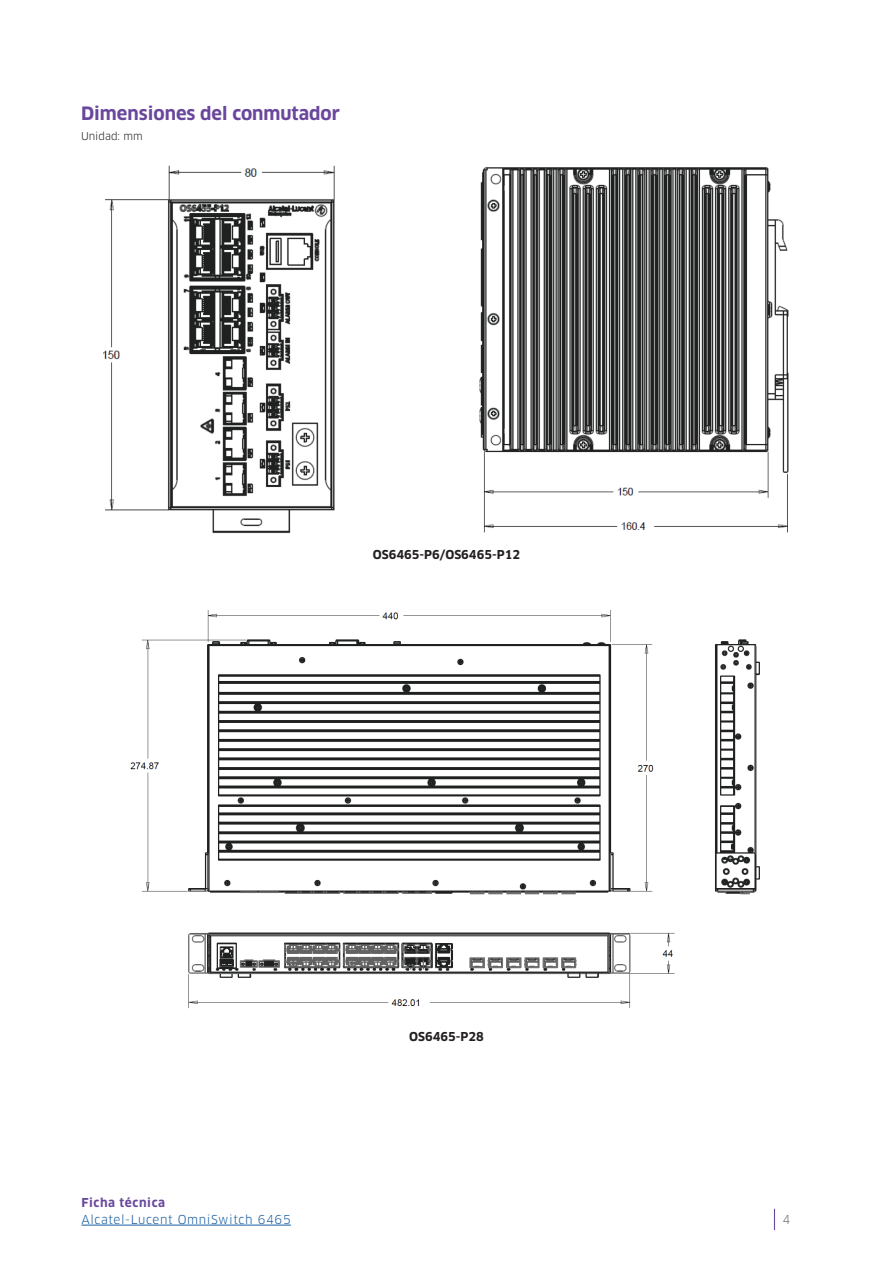
<style>
.page{position:relative;width:893px;height:1263px;background:#fff}
.page>*{position:absolute;margin:0;border:0;box-sizing:border-box;transform-origin:0 0}
.Body{font:700 18px "Clan OT";color:#69479c}
.Bullet_specificat{font:700 12px "Clan OT";color:#231f20}
.t1{font:12px "Clan OT";letter-spacing:.05em;color:#175d9e}
.t2{font:700 12px "Clan OT";letter-spacing:.05em;color:#69479c}
.t3{font:12px "Clan OT";color:#6c6d70}
.Head_4{font:10.5px "Clan OT";color:#231f20}
</style>
<div class="page">
<svg style="left:774px;top:1209px;width:1px;height:21px"></svg>
<hr style="left:81px;top:1225px;width:210px;height:1px;background:#175d9e">
<img style="left:103px;top:165px;width:686px;height:369px">
<img style="left:130px;top:610px;width:630px;height:399px">
<p class="Body" style="left:81px;top:103px;width:261px">Dimensiones del conmutador</p>
<p class="Head_4" style="left:81px;top:130px;width:63px">Unidad: mm</p>
<p class="Bullet_specificat" style="left:373px;top:548px;width:149px">OS6465-P6/OS6465-P12</p>
<p class="t2" style="left:81px;top:1196px;width:85px">Ficha técnica</p>
<p class="t1" style="left:81px;top:1212px;width:211px">Alcatel-Lucent OmniSwitch 6465</p>
<p class="Bullet_specificat" style="left:409px;top:1029px;width:76px">OS6465-P28</p>
<p class="t3" style="left:782px;top:1212px;width:9px">4</p>
</div>
